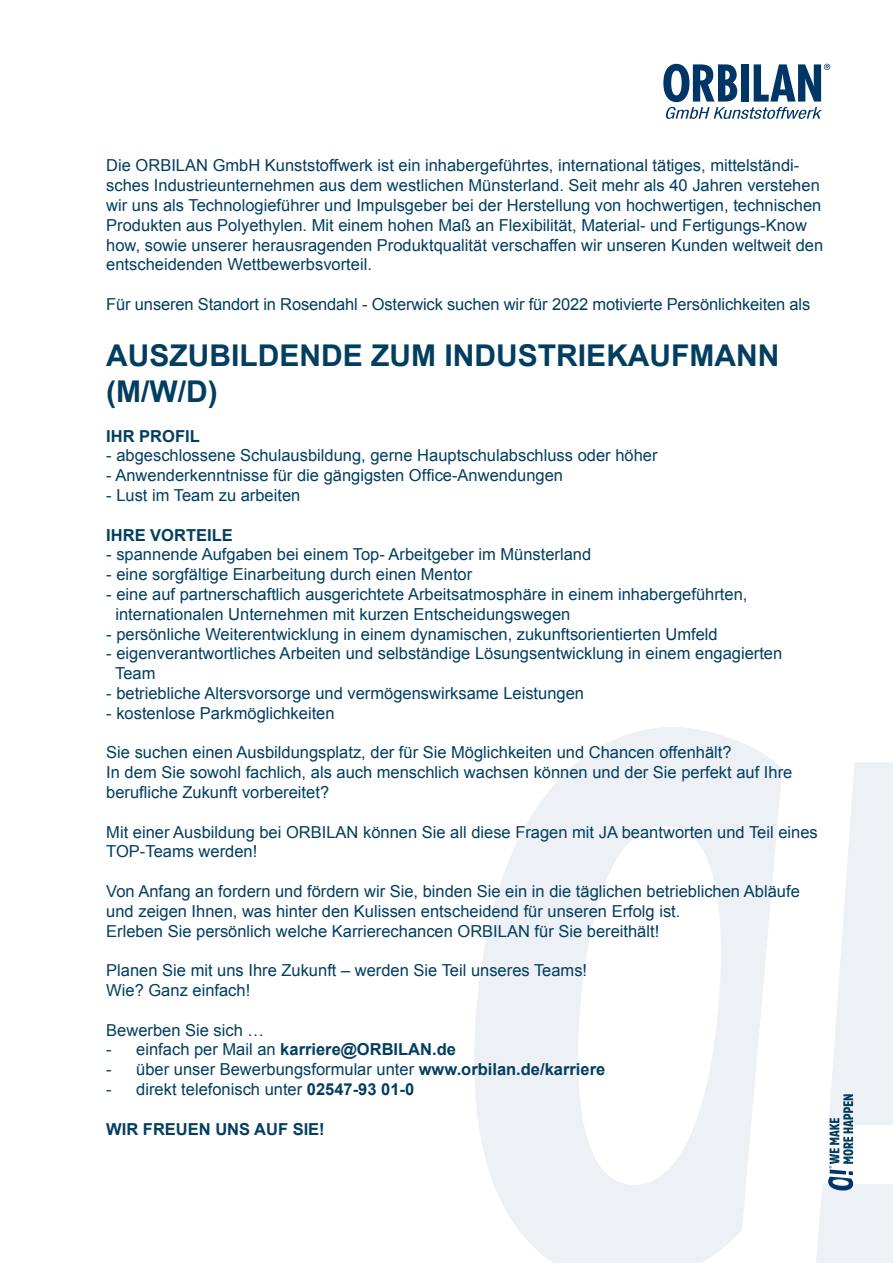
<style>
.page{position:relative;width:893px;height:1263px;background:#fff}
.page>*{position:absolute;margin:0;border:0;box-sizing:border-box;transform-origin:0 0}
.t1{font:700 30px/36px "Arial";color:#023e60}
.t2{font:16.5px/19.8px "Arial";color:#023e60}
.t3{font:700 16.5px "Arial";color:#023e60}
.s1{font-weight:400}
.s2{font-weight:700}
</style>
<div class="page">
<svg style="left:474px;top:727px;width:308px;height:536px;fill:#edf0f5"></svg>
<svg style="left:663px;top:64px;width:167px;height:55px"></svg>
<svg style="left:816px;top:762px;width:77px;height:501px"></svg>
<p class="t2" style="left:106px;top:156px;width:718px">Die ORBILAN GmbH Kunststoffwerk ist ein inhabergeführtes, international tätiges, mittelständi&shy;sches Industrieunternehmen aus dem westlichen Münsterland. Seit mehr als 40 Jahren verstehen wir uns als Technologieführer und Impulsgeber bei der Herstellung von hochwertigen, technischen Produkten aus Polyethylen. Mit einem hohen Maß an Flexibilität, Material- und Fertigungs-Know how, sowie unserer herausragenden Produktqualität verschaffen wir unseren Kunden weltweit den entscheidenden Wettbewerbsvorteil.</p>
<p class="t2" style="left:106px;top:295px;width:706px">Für unseren Standort in Rosendahl - Osterwick suchen wir für 2022 motivierte Persönlichkeiten als</p>
<h1 class="t1" style="left:106px;top:338px;width:675px">AUSZUBILDENDE ZUM INDUSTRIEKAUFMANN (M/W/D)</h1>
<p class="t3" style="left:106px;top:425px;width:95px">IHR PROFIL</p>
<p class="t2" style="left:106px;top:446px;width:553px">- abgeschlossene Schulausbildung, gerne Hauptschulabschluss oder höher</p>
<p class="t2" style="left:106px;top:466px;width:458px">- Anwenderkenntnisse für die gängigsten Office-Anwendungen</p>
<p class="t2" style="left:106px;top:485px;width:196px">- Lust im Team zu arbeiten</p>
<p class="t3" style="left:106px;top:524px;width:128px">IHRE VORTEILE</p>
<p class="t2" style="left:106px;top:545px;width:486px">- spannende Aufgaben bei einem Top- Arbeitgeber im Münsterland</p>
<p class="t2" style="left:106px;top:565px;width:367px">- eine sorgfältige Einarbeitung durch einen Mentor</p>
<p class="t2" style="left:115px;top:584px;width:633px;text-indent:-9px">- eine auf partnerschaftlich ausgerichtete Arbeitsatmosphäre in einem inhabergeführten, internationalen Unternehmen mit kurzen Entscheidungswegen</p>
<p class="t2" style="left:106px;top:624px;width:613px">- persönliche Weiterentwicklung in einem dynamischen, zukunftsorientierten Umfeld</p>
<p class="t2" style="left:115px;top:644px;width:669px;text-indent:-9px">- eigenverantwortliches Arbeiten und selbständige Lösungsentwicklung in einem engagierten<br>Team</p>
<p class="t2" style="left:106px;top:683px;width:479px">- betriebliche Altersvorsorge und vermögenswirksame Leistungen</p>
<p class="t2" style="left:106px;top:703px;width:230px">- kostenlose Parkmöglichkeiten</p>
<p class="t2" style="left:106px;top:743px;width:687px">Sie suchen einen Ausbildungsplatz, der für Sie Möglichkeiten und Chancen offenhält?<br>In dem Sie sowohl fachlich, als auch menschlich wachsen können und der Sie perfekt auf Ihre berufliche Zukunft vorbereitet?</p>
<p class="t2" style="left:106px;top:822px;width:713px">Mit einer Ausbildung bei ORBILAN können Sie all diese Fragen mit JA beantworten und Teil eines<br>TOP-Teams werden!</p>
<p class="t2" style="left:106px;top:881px;width:695px">Von Anfang an fordern und fördern wir Sie, binden Sie ein in die täglichen betrieblichen Abläufe und zeigen Ihnen, was hinter den Kulissen entscheidend für unseren Erfolg ist.<br>Erleben Sie persönlich welche Karrierechancen ORBILAN für Sie bereithält!</p>
<p class="t2" style="left:106px;top:961px;width:482px">Planen Sie mit uns Ihre Zukunft – werden Sie Teil unseres Teams!<br>Wie? Ganz einfach!</p>
<p class="t2" style="left:106px;top:1020px;width:159px">Bewerben Sie sich …</p>
<p class="t3" style="left:106px;top:1039px;width:351px"><span class="s1">- einfach per Mail an</span> karriere@ORBILAN.de</p>
<p class="t2" style="left:106px;top:1060px;width:500px">- über unser Bewerbungsformular unter <span class="s2">www.orbilan.de/karriere</span></p>
<p class="t2" style="left:106px;top:1079px;width:309px">- direkt telefonisch unter <span class="s2">02547-93 01-0</span></p>
<p class="t3" style="left:106px;top:1118px;width:220px">WIR FREUEN UNS AUF SIE!</p>
</div>
